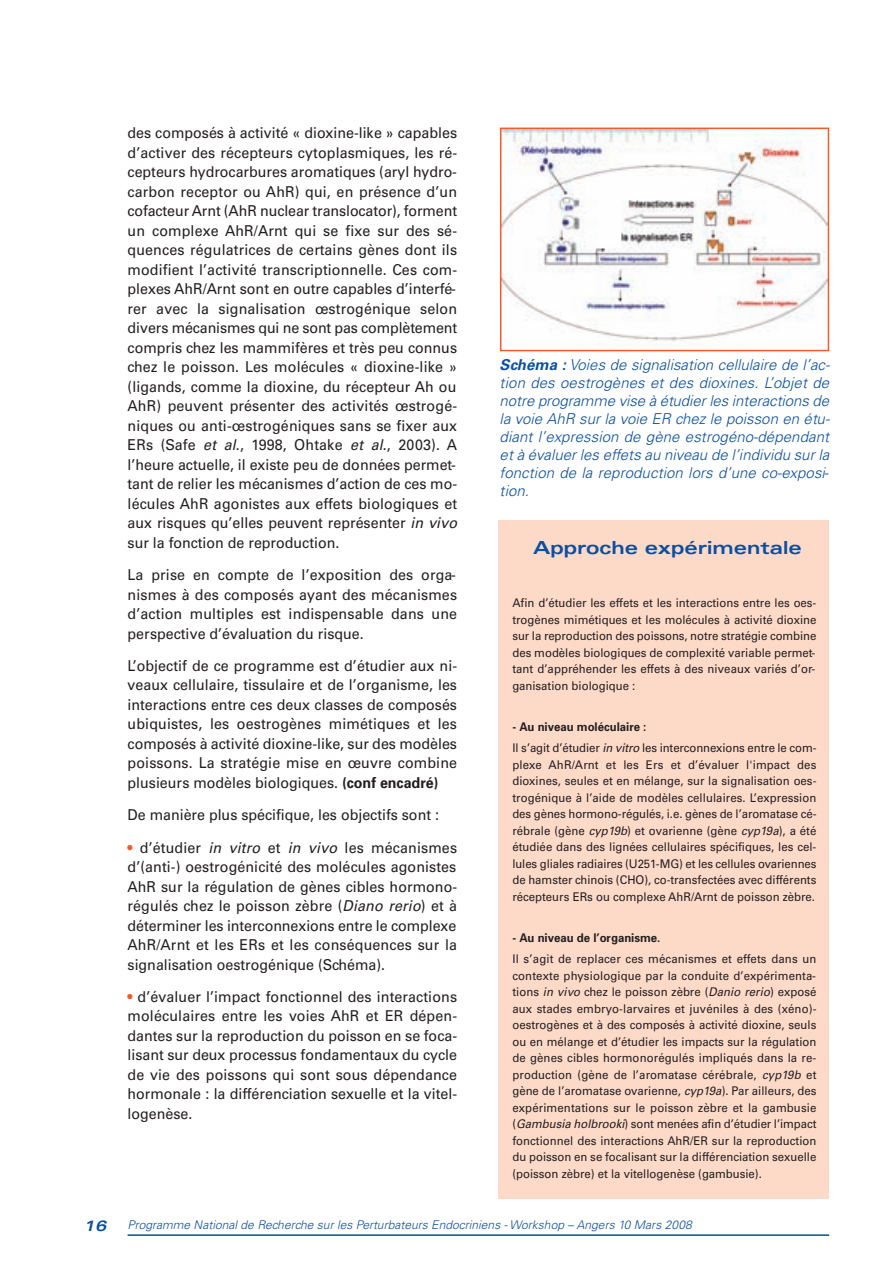
<style>
.page{position:relative;width:893px;height:1263px;background:#fff}
.page>*{position:absolute;margin:0;border:0;box-sizing:border-box;transform-origin:0 0}
.t1{font:700 expanded 18px "Univers";color:#0a4fa2}
.t2{font:15px/19.5px "Univers";color:#231f20;text-align:justify;scale:.95 1}
.t3{font:italic 300 15px/18px "Univers";color:#0a4fa2;text-align:justify}
.t4{font:12px/16.5px "Univers";color:#231f20;text-align:justify;scale:.95 1}
.t5{font:italic 300 12px "Univers";color:#0a4fa2}
.t6{font:700 12px "Univers";color:#231f20;scale:.95 1}
.s1{font-style:italic}
.s2{font-weight:700}
.s3{color:#f15b2e}
.s4{font-weight:700;font-stretch:expanded;font-size:15px}
</style>
<div class="page">
<div style="left:498px;top:520px;width:331px;height:679px;background:#fddac8"></div>
<hr style="left:128px;top:1234px;width:701px;height:2px;background:#0a4fa2">
<img style="left:503px;top:131px;width:323px;height:214px">
<div style="left:500px;top:128px;width:329px;height:223px;border:2px solid #f15b2e"></div>
<p class="t2" style="left:128px;top:125px;width:351px;text-align:left">des composés à activité « dioxine-like » capables d’activer des récepteurs cytoplasmiques, les ré&shy;cepteurs hydrocarbures aromatiques (aryl hydro&shy;carbon receptor ou AhR) qui, en présence d’un cofacteur Arnt (AhR nuclear translocator), forment un complexe AhR/Arnt qui se fixe sur des sé&shy;quences régulatrices de certains gènes dont ils modifient l’activité transcriptionnelle. Ces com&shy;plexes AhR/Arnt sont en outre capables d’interfé&shy;rer avec la signalisation œstrogénique selon divers mécanismes qui ne sont pas complètement compris chez les mammifères et très peu connus chez le poisson. Les molécules « dioxine-like » (ligands, comme la dioxine, du récepteur Ah ou AhR) peuvent présenter des activités œstrogé&shy;niques ou anti-œstrogéniques sans se fixer aux ERs (Safe <span class="s1">et al</span>., 1998, Ohtake <span class="s1">et al</span>., 2003). A l’heure actuelle, il existe peu de données permet&shy;tant de relier les mécanismes d’action de ces mo&shy;lécules AhR agonistes aux effets biologiques et aux risques qu’elles peuvent représenter <span class="s1">in vivo </span>sur la fonction de reproduction.</p>
<p class="t2" style="left:128px;top:566px;width:348px">La prise en compte de l’exposition des orga&shy;nismes à des composés ayant des mécanismes d’action multiples est indispensable dans une perspective d’évaluation du risque.</p>
<p class="t2" style="left:128px;top:657px;width:348px">L’objectif de ce programme est d’étudier aux ni&shy;veaux cellulaire, tissulaire et de l’organisme, les interactions entre ces deux classes de composés ubiquistes, les oestrogènes mimétiques et les composés à activité dioxine-like, sur des modèles poissons. La stratégie mise en œuvre combine plusieurs modèles biologiques. <span class="s2">(conf encadré)</span></p>
<p class="t2" style="left:128px;top:806px;width:329px">De manière plus spécifique, les objectifs sont :</p>
<p class="t2" style="left:128px;top:839px;width:348px"><span class="s3">•</span> d’étudier <span class="s1">in vitro</span> et <span class="s1">in vivo</span> les mécanismes d’(anti-) oestrogénicité des molécules agonistes AhR sur la régulation de gènes cibles hormono&shy;régulés chez le poisson zèbre (<span class="s1">Diano rerio</span>) et à déterminer les interconnexions entre le complexe AhR/Arnt et les ERs et les conséquences sur la signalisation oestrogénique (Schéma).</p>
<p class="t2" style="left:128px;top:988px;width:348px"><span class="s3">•</span> d’évaluer l’impact fonctionnel des interactions moléculaires entre les voies AhR et ER dépen&shy;dantes sur la reproduction du poisson en se foca&shy;lisant sur deux processus fondamentaux du cycle de vie des poissons qui sont sous dépendance hormonale : la différenciation sexuelle et la vitel&shy;logenèse.</p>
<p class="t3" style="left:500px;top:357px;width:334px"><span class="s2">Schéma :</span> Voies de signalisation cellulaire de l’ac&shy;tion des oestrogènes et des dioxines. L’objet de notre programme vise à étudierles interactions de la voie AhR sur la voie ER chez le poisson en étu&shy;diant l’expression de gène estrogéno-dépendant età évaluerles effets au niveau de l’individu surla fonction de la reproduction lors d’une co-exposi&shy;tion.</p>
<p class="t1" style="left:533px;top:541px;width:270px">Approche expérimentale</p>
<p class="t4" style="left:512px;top:596px;width:322px">Afin d’étudier les effets et les interactions entre les oes&shy;trogènes mimétiques et les molécules à activité dioxine sur la reproduction des poissons, notre stratégie combine des modèles biologiques de complexité variable permet&shy;tant d’appréhender les effets à des niveaux variés d’or&shy;ganisation biologique :</p>
<p class="t4" style="left:512px;top:718px;width:322px;line-height:20.7px"><span class="s2">- Au niveau moléculaire :<br></span>Il s’agit d’étudier <span class="s1">in vitro</span>les interconnexions entre le com-</p>
<p class="t4" style="left:512px;top:757px;width:322px">plexe AhR/Arnt et les Ers et d’évaluer l'impact des dioxines, seules et en mélange, sur la signalisation oes&shy;trogénique à l’aide de modèles cellulaires. L’expression des gènes hormono-régulés, i.e. gènes de l’aromatase cé&shy;rébrale (gène <span class="s1">cyp19b</span>) et ovarienne (gène <span class="s1">cyp19a</span>), a été étudiée dans des lignées cellulaires spécifiques, les cel&shy;lules gliales radiaires (U251-MG) et les cellules ovariennes de hamster chinois (CHO), co-transfectées avec différents récepteurs ERs ou complexe AhR/Arnt de poisson zèbre.</p>
<p class="t6" style="left:512px;top:933px;width:157px">- Au niveau de l’organisme.</p>
<p class="t4" style="left:512px;top:951px;width:322px">Il s’agit de replacer ces mécanismes et effets dans un contexte physiologique par la conduite d’expérimenta&shy;tions <span class="s1">in vivo</span> chez le poisson zèbre (<span class="s1">Danio rerio</span>) exposé aux stades embryo-larvaires et juvéniles à des (xéno)- oestrogènes et à des composés à activité dioxine, seuls ou en mélange et d’étudier les impacts sur la régulation de gènes cibles hormonorégulés impliqués dans la re&shy;production (gène de l’aromatase cérébrale, <span class="s1">cyp19b</span> et gène de l’aromatase ovarienne, <span class="s1">cyp19a</span>). Par ailleurs, des expérimentations sur le poisson zèbre et la gambusie (<span class="s1">Gambusia holbrooki</span>) sont menées afin d’étudier l’impact fonctionnel des interactions AhR/ER sur la reproduction du poisson en se focalisant sur la différenciation sexuelle (poisson zèbre) et la vitellogenèse (gambusie).</p>
<p class="t5" style="left:84px;top:1220px;width:612px"><span class="s4">16</span> Programme National de Recherche sur les Perturbateurs Endocriniens -Workshop – Angers 10 Mars 2008</p>
</div>
